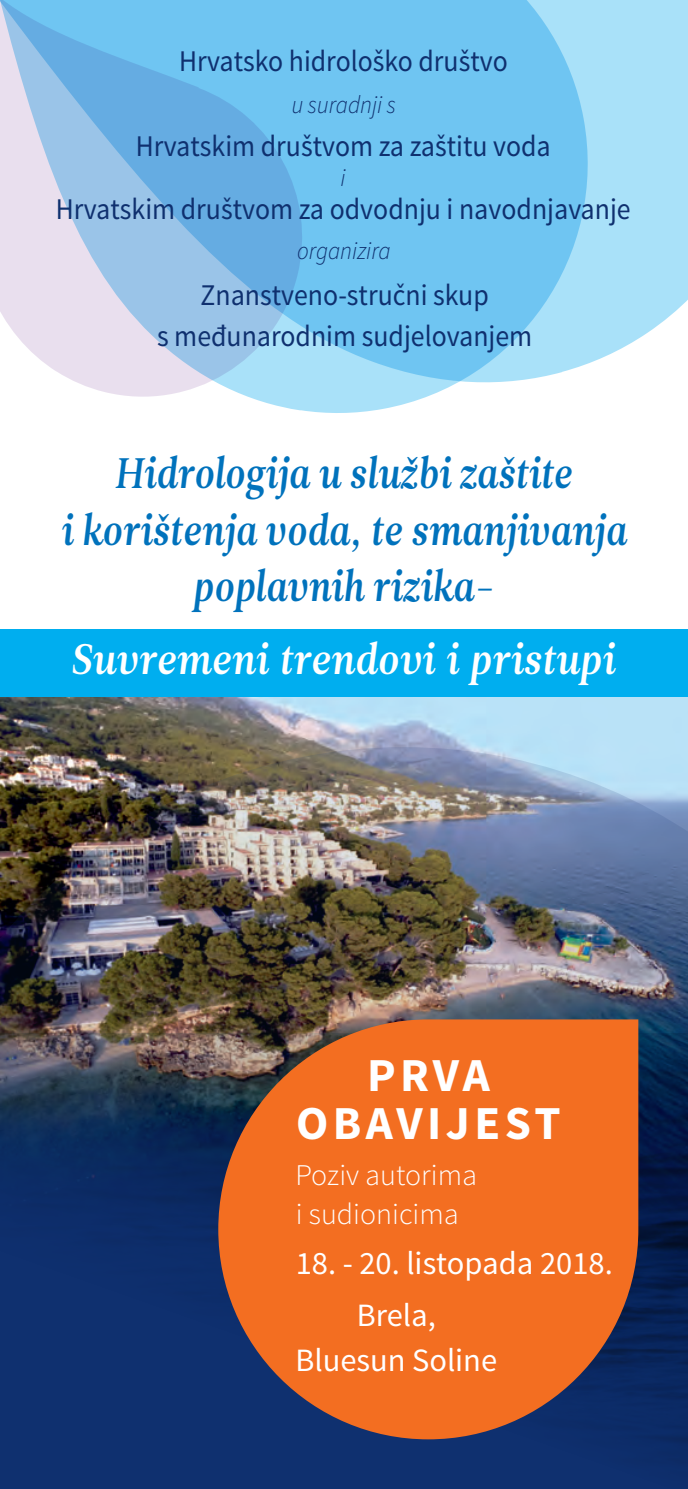
<style>
.page{position:relative;width:688px;height:1489px;background:#fff}
.page>*{position:absolute;margin:0;border:0;box-sizing:border-box;transform-origin:0 0}
.t1{font:700 47.25px/48.2px "Source Sans Pro";letter-spacing:.095em;color:#fff;text-align:center}
.t2{font:42.5px/56.2px "Leitura News Italic 3";color:#0072bc;text-align:center;scale:.86 1}
.t3{font:42.5px "Leitura News Italic 3";color:#fff;scale:.91 1}
.t4{font:32.5px/52.8px "Source Sans Pro";color:#fff}
.t5{font:30px/41.5px "Source Sans Pro";color:#0f306f;text-align:center;scale:.93 1}
.t6{font:300 30px "Source Sans Pro";color:#fff}
.t7{font:italic 300 25px "Source Sans Pro";color:#0f306f;scale:.93 1}
</style>
<div class="page">
<div style="left:608px;top:0;width:79px;height:355px;background:#a9e1f9"></div>
<svg style="left:317px;top:0;width:291px;height:413px;background:#82cdf4"></svg>
<svg style="left:0;top:0;width:317px;height:412px;background:#9bc9ec"></svg>
<img style="left:0;top:696px;width:687px;height:51px">
<img style="left:0;top:747px;width:687px;height:741px">
<div style="left:0;top:629px;width:687px;height:67px;background:#00aeef"></div>
<svg style="left:218px;top:1019px;width:420px;height:420px;background:#d0642b"></svg>
<p class="t5" style="left:179px;top:43px;width:355px">Hrvatsko hidrološko društvo</p>
<p class="t7" style="left:291px;top:94px;width:114px">u suradnji s</p>
<p class="t5" style="left:136px;top:127px;width:448px">Hrvatskim društvom za zaštitu voda</p>
<p class="t7" style="left:340px;top:167px;width:7px">i</p>
<p class="t5" style="left:56px;top:191px;width:619px">Hrvatskim društvom za odvodnju i navodnjavanje</p>
<p class="t7" style="left:297px;top:241px;width:102px">organizira</p>
<p class="t5" style="left:157px;top:276px;width:405px">Znanstveno-stručni skup<br>s međunarodnim sudjelovanjem</p>
<h2 class="t2" style="left:60px;top:449px;width:659px">Hidrologija u službi zaštite<br>i korištenja voda, te smanjivanja poplavnih rizika-</h2>
<h2 class="t3" style="left:71px;top:641px;width:598px">Suvremeni trendovi i pristupi</h2>
<h1 class="t1" style="left:296px;top:1054px;width:266px">PRVA<br>OBAVIJEST</h1>
<p class="t6" style="left:295px;top:1162px;width:183px">Poziv autorima</p>
<p class="t6" style="left:296px;top:1201px;width:164px">i sudionicima</p>
<p class="t4" style="left:356px;top:1238px;width:257px;text-indent:-61px">18. - 20. listopada 2018.<br>Brela,</p>
<p class="t4" style="left:295px;top:1336px;width:203px">Bluesun Soline</p>
</div>
